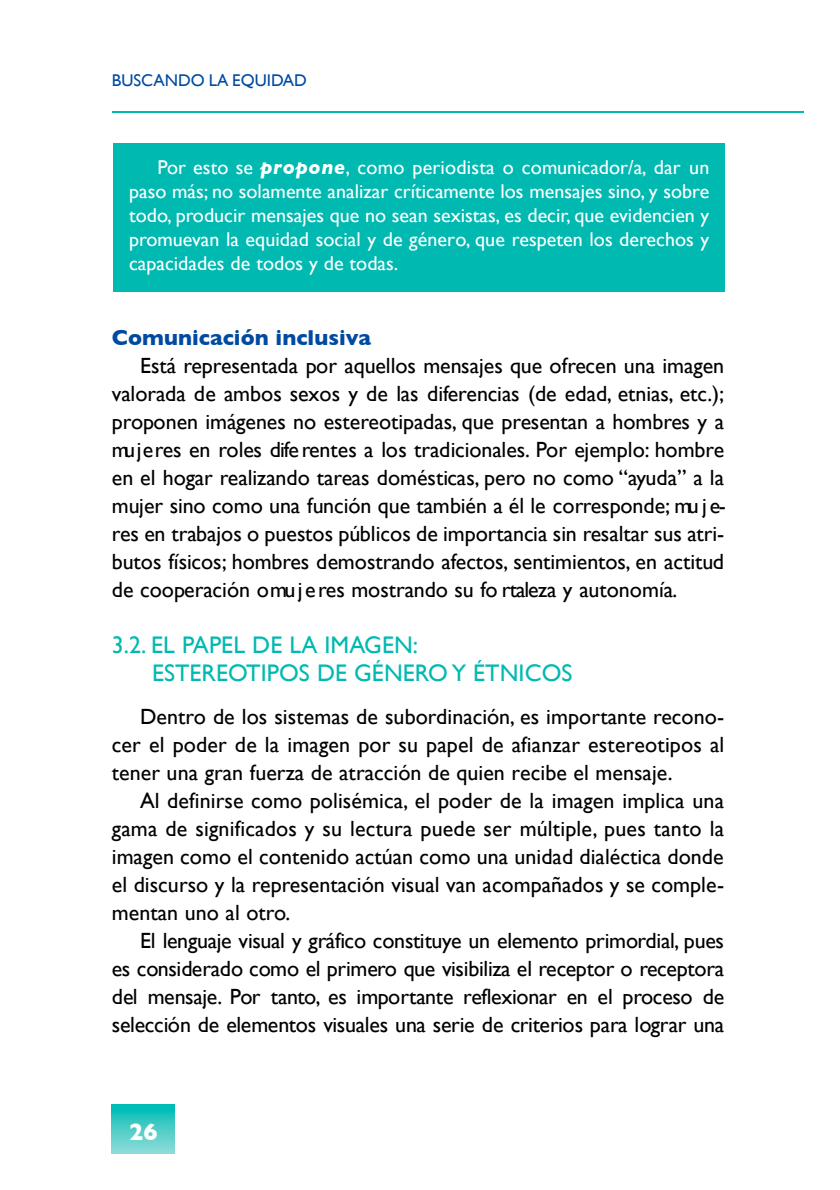
<style>
.page{position:relative;width:840px;height:1190px;background:#fff}
.page>*{position:absolute;margin:0;border:0;box-sizing:border-box;transform-origin:0 0}
.t1{font:24px/28.4px "Gill Sans";color:#00b9b1}
.t2{font:700 24px "Gill Sans";color:#fff}
.t3{font:22px/28px "Gill Sans";color:#000;text-align:justify}
.t4{font:700 22px "Gill Sans";color:#004aa1}
.t5{font:20px/24px "Gill Sans";color:#fff;text-align:justify}
.t6{font:17px "Gill Sans";color:#004aa1}
.s1{font-weight:700;font-style:italic}
</style>
<div class="page">
<hr style="left:112px;top:111px;width:692px;height:2px;background:#00b9b1">
<img style="left:112px;top:1104px;width:62px;height:50px">
<div style="left:113px;top:143px;width:612px;height:149px;background:#00b9b1"></div>
<p class="t6" style="left:112px;top:70px;width:196px">BUSCANDO LA EQUIDAD</p>
<p class="t5" style="left:129px;top:155px;width:582px;text-indent:28px">Por esto se <span class="s1">propone</span>, como periodista o comunicador/a, dar un paso más; no solamente analizar críticamente los mensajes sino, y sobre todo, producir mensajes que no sean sexistas, es decir, que evidencien y promuevan la equidad social y de género, que respeten los derechos y capacidades de todos y de todas.</p>
<p class="t4" style="left:112px;top:325px;width:261px">Comunicación inclusiva</p>
<p class="t3" style="left:112px;top:351px;width:616px;text-indent:28px">Está re p resentada por aquellos mensajes que ofrecen una imagen valorada de ambos sexos y de las dife rencias (de edad, e tn ia s, e tc.); p roponen imágenes no estere o tip a d a s, que presentan a hombres y a mu j e res en roles dife rentes a los tradicionales. Por ejemplo: h o m b re en el hogar realizando tareas domésticas, p e ro no como “ ayuda” a la mujer sino como una función que también a él le corre sp o n d e ; mu j e&shy;res en trabajos o puestos públicos de importancia sin resaltar sus atri&shy;butos físicos; h o m b res demostrando afe c to s, se n tim ie n to s, en actitud de cooperación o mu j e res mostrando su fo rtaleza y autonomía.</p>
<p class="t1" style="left:152px;top:630px;width:422px;text-indent:-40px">3.2. EL PAPEL DE LA IMAGEN:<br>ESTEREOTIPOS DE GÉNERO Y ÉTNICOS</p>
<p class="t3" style="left:112px;top:703px;width:614px;text-indent:28px">Dentro de los sistemas de subordinación, es importante recono&shy;cer el poder de la imagen por su papel de afianzar estereotipos al tener una gran fuerza de atracción de quien recibe el mensaje.</p>
<p class="t3" style="left:112px;top:787px;width:614px;text-indent:28px">Al definirse como polisémica, el poder de la imagen implica una gama de significados y su lectura puede ser múltiple, pues tanto la imagen como el contenido actúan como una unidad dialéctica donde el discurso y la representación visual van acompañados y se comple&shy;mentan uno al otro.</p>
<p class="t3" style="left:112px;top:926px;width:614px;text-indent:28px">El lenguaje visual y gráfico constituye un elemento primord ia l, p u e s es considerado como el primero que visibiliza el receptor o re c e p to ra del mensaje. Por tanto, es importante reflexionar en el proceso de selección de elementos visuales una serie de criterios para lograr una</p>
<p class="t2" style="left:129px;top:1118px;width:30px">26</p>
</div>
